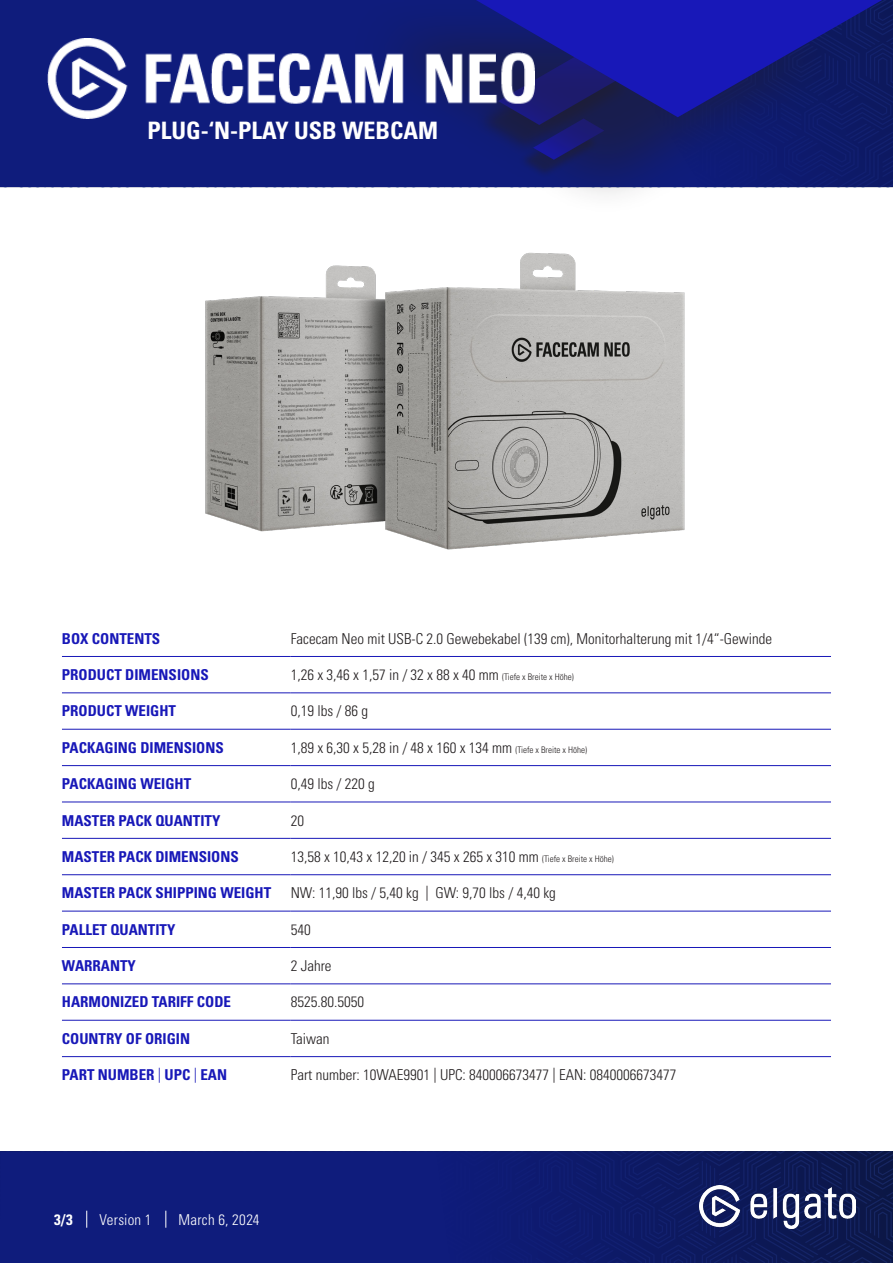
<style>
.page{position:relative;width:893px;height:1263px;background:#fff}
.page>*{position:absolute;margin:0;border:0;box-sizing:border-box;transform-origin:0 0}
.t1{font:700 condensed 24px "Univers LT Std";color:#fff}
.Copy{font:300 condensed 15px "Univers LT Std";color:#231f20}
.Headline_Tabelle{font:700 condensed 15px "Univers LT Std";color:#1818b8}
.Headline_Tabelle-2{font:300 condensed 15px "Univers LT Std";letter-spacing:.015em;color:#fff}
.Headline_Tabelle-3{font:700 condensed 15px "Univers LT Std";color:#fff}
.s1{font-size:9px}
.s2{font-weight:300}
</style>
<div class="page">
<svg style="left:0;top:1151px;width:893px;height:112px;background:#0e1b71"></svg>
<div style="left:0;top:0;width:893px;height:187px;background:#0f1c7c"></div>
<div style="left:345px;top:0;width:525px;height:218px;background:#231f20;opacity:.5"></div>
<svg style="left:454px;top:0;width:439px;height:117px;background:#15198f"></svg>
<img style="left:699px;top:1185px;width:156px;height:44px">
<img style="left:48px;top:38px;width:486px;height:80px">
<img style="left:205px;top:252px;width:480px;height:298px">
<hr style="left:62px;top:656px;width:229px;height:1px;background:#1818b8">
<hr style="left:291px;top:656px;width:540px;height:1px;background:#1818b8">
<hr style="left:62px;top:692px;width:229px;height:1px;background:#1818b8">
<hr style="left:291px;top:692px;width:540px;height:1px;background:#1818b8">
<hr style="left:291px;top:947px;width:540px;height:1px;background:#1818b8">
<hr style="left:291px;top:983px;width:540px;height:1px;background:#1818b8">
<hr style="left:291px;top:1020px;width:540px;height:1px;background:#1818b8">
<hr style="left:62px;top:729px;width:229px;height:1px;background:#1818b8">
<hr style="left:291px;top:729px;width:540px;height:1px;background:#1818b8">
<hr style="left:62px;top:765px;width:229px;height:1px;background:#1818b8">
<hr style="left:291px;top:765px;width:540px;height:1px;background:#1818b8">
<hr style="left:62px;top:802px;width:229px;height:1px;background:#1818b8">
<hr style="left:291px;top:802px;width:540px;height:1px;background:#1818b8">
<hr style="left:62px;top:838px;width:229px;height:1px;background:#1818b8">
<hr style="left:291px;top:838px;width:540px;height:1px;background:#1818b8">
<hr style="left:62px;top:874px;width:229px;height:1px;background:#1818b8">
<hr style="left:291px;top:874px;width:540px;height:1px;background:#1818b8">
<hr style="left:62px;top:911px;width:229px;height:1px;background:#1818b8">
<hr style="left:291px;top:911px;width:540px;height:1px;background:#1818b8">
<hr style="left:62px;top:947px;width:229px;height:1px;background:#1818b8">
<hr style="left:291px;top:1056px;width:540px;height:1px;background:#1818b8">
<hr style="left:62px;top:983px;width:229px;height:1px;background:#1818b8">
<hr style="left:62px;top:1020px;width:229px;height:1px;background:#1818b8">
<hr style="left:62px;top:1056px;width:229px;height:1px;background:#1818b8">
<svg style="left:86px;top:1211px;width:1px;height:17px"></svg>
<svg style="left:166px;top:1211px;width:1px;height:17px"></svg>
<p class="t1" style="left:147px;top:116px;width:292px">PLUG-‘N-PLAY USB WEBCAM</p>
<p class="Headline_Tabelle" style="left:62px;top:629px;width:100px">BOX CONTENTS</p>
<p class="Copy" style="left:291px;top:629px;width:483px">Facecam Neo mit USB-C 2.0 Gewebekabel (139 cm), Monitorhalterung mit 1/4“-Gewinde</p>
<p class="Headline_Tabelle" style="left:62px;top:665px;width:148px">PRODUCT DIMENSIONS</p>
<p class="Copy" style="left:291px;top:666px;width:285px">1,26 x 3,46 x 1,57 in / 32 x 88 x 40 mm <span class="s1">(Tiefe x Breite x Höhe)</span></p>
<p class="Headline_Tabelle" style="left:62px;top:702px;width:116px">PRODUCT WEIGHT</p>
<p class="Copy" style="left:291px;top:702px;width:79px">0,19 lbs / 86 g</p>
<p class="Headline_Tabelle" style="left:62px;top:738px;width:163px">PACKAGING DIMENSIONS</p>
<p class="Copy" style="left:291px;top:738px;width:298px">1,89 x 6,30 x 5,28 in / 48 x 160 x 134 mm <span class="s1">(Tiefe x Breite x Höhe)</span></p>
<p class="Headline_Tabelle" style="left:62px;top:775px;width:131px">PACKAGING WEIGHT</p>
<p class="Copy" style="left:291px;top:775px;width:86px">0,49 lbs / 220 g</p>
<p class="Headline_Tabelle" style="left:62px;top:811px;width:160px">MASTER PACK QUANTITY</p>
<p class="Copy" style="left:291px;top:811px;width:15px">20</p>
<p class="Headline_Tabelle" style="left:62px;top:847px;width:178px">MASTER PACK DIMENSIONS</p>
<p class="Copy" style="left:291px;top:848px;width:324px">13,58 x 10,43 x 12,20 in / 345 x 265 x 310 mm <span class="s1">(Tiefe x Breite x Höhe)</span></p>
<p class="Headline_Tabelle" style="left:62px;top:884px;width:211px">MASTER PACK SHIPPING WEIGHT</p>
<p class="Copy" style="left:291px;top:884px;width:267px">NW: 11,90 lbs / 5,40 kg | GW: 9,70 lbs / 4,40 kg</p>
<p class="Headline_Tabelle" style="left:62px;top:920px;width:115px">PALLET QUANTITY</p>
<p class="Copy" style="left:291px;top:920px;width:21px">540</p>
<p class="Headline_Tabelle" style="left:62px;top:956px;width:75px">WARRANTY</p>
<p class="Copy" style="left:291px;top:957px;width:42px">2 Jahre</p>
<p class="Headline_Tabelle" style="left:62px;top:993px;width:171px">HARMONIZED TARIFF CODE</p>
<p class="Copy" style="left:291px;top:993px;width:75px">8525.80.5050</p>
<p class="Headline_Tabelle" style="left:62px;top:1029px;width:130px">COUNTRY OF ORIGIN</p>
<p class="Copy" style="left:291px;top:1029px;width:40px">Taiwan</p>
<p class="Headline_Tabelle" style="left:62px;top:1066px;width:167px">PART NUMBER <span class="s2">|</span> UPC <span class="s2">|</span> EAN</p>
<p class="Copy" style="left:291px;top:1066px;width:387px">Part number: 10WAE9901 | UPC: 840006673477 | EAN: 0840006673477</p>
<p class="Headline_Tabelle-3" style="left:54px;top:1210px;width:20px">3/3</p>
<p class="Headline_Tabelle-2" style="left:99px;top:1210px;width:54px">Version 1</p>
<p class="Headline_Tabelle-2" style="left:179px;top:1210px;width:83px">March 6, 2024</p>
</div>
